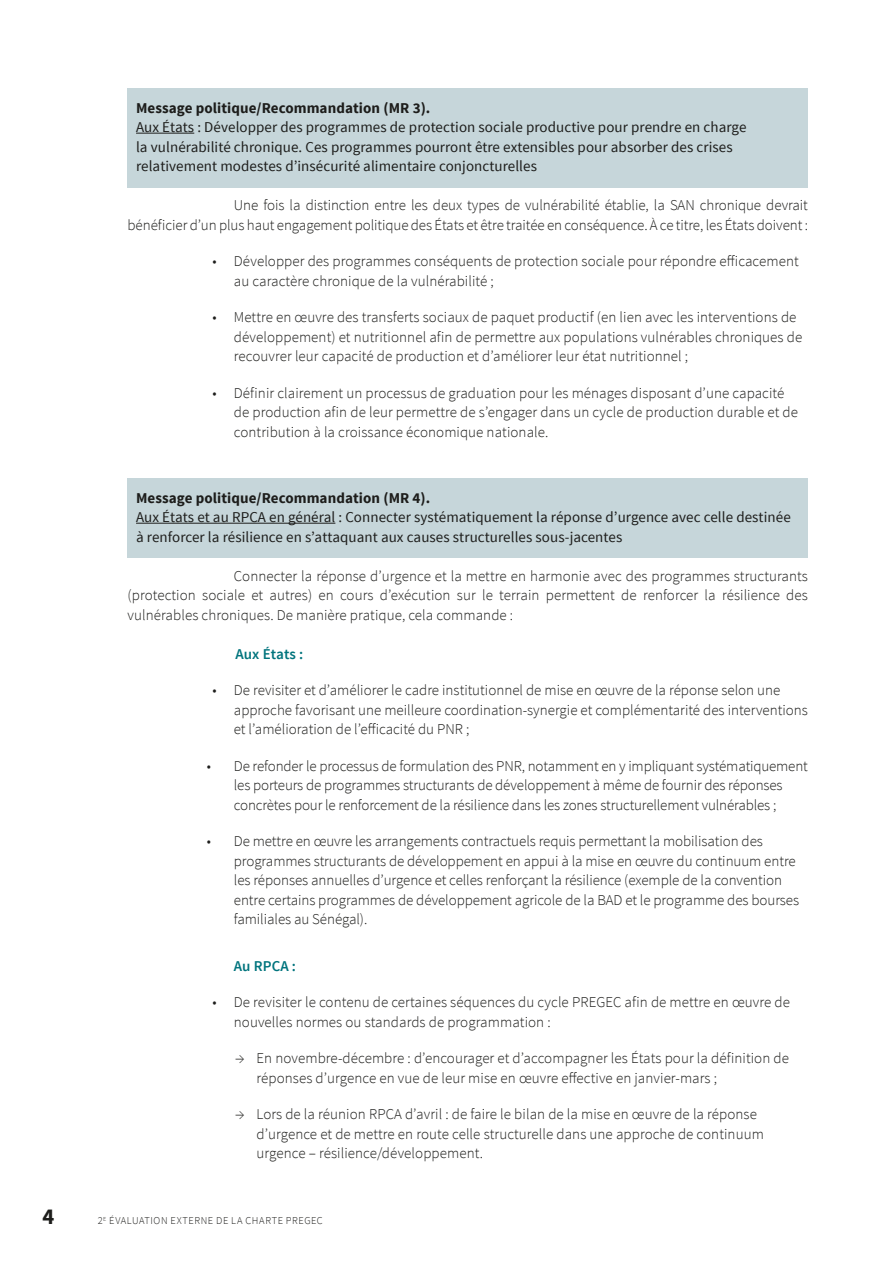
<style>
.page{position:relative;width:893px;height:1263px;background:#fff}
.page>*{position:absolute;margin:0;border:0;box-sizing:border-box;transform-origin:0 0}
.t1{font:700 22.5px "Source Sans Pro";color:#1d1d1b}
.t2{font:300 15px/19.5px "Source Sans Pro";color:#1d1d1b}
.t3{font:15px/19.5px "Source Sans Pro";letter-spacing:.005em;color:#1d1d1b}
.t4{font:700 15px "Source Sans Pro";letter-spacing:.005em;color:#1d1d1b}
.t5{font:600 15px "Source Sans Pro";letter-spacing:.005em;color:#00747d}
.t6{font:300 10.5px "Source Sans Pro";letter-spacing:.055em;color:#1d1d1b}
</style>
<div class="page">
<div style="left:128px;top:88px;width:680px;height:100px;background:#c6d6da"></div>
<hr style="left:136px;top:133px;width:58px;height:1px;background:#1d1d1b">
<div style="left:128px;top:478px;width:680px;height:80px;background:#c6d6da"></div>
<hr style="left:136px;top:523px;width:199px;height:1px;background:#1d1d1b">
<p class="t4" style="left:136px;top:98px;width:296px">Message politique/Recommandation (MR 3).</p>
<p class="t3" style="left:136px;top:118px;width:612px">Aux États : Développer des programmes de protection sociale productive pour prendre en charge la vulnérabilité chronique. Ces programmes pourront être extensibles pour absorber des crises relativement modestes d’insécurité alimentaire conjoncturelles</p>
<p class="t2" style="left:128px;top:195px;width:682px;text-align:right">Une fois la distinction entre les deux types de vulnérabilité établie, la SAN chronique devrait<br>bénéficier d’un plus haut engagement politique des États et être traitée en conséquence. À ce titre, les États doivent :</p>
<p class="t2" style="left:234px;top:251px;width:566px;text-indent:-21px">• Développer des programmes conséquents de protection sociale pour répondre efficacement au caractère chronique de la vulnérabilité ;</p>
<p class="t2" style="left:234px;top:307px;width:570px;text-indent:-21px">• Mettre en œuvre des transferts sociaux de paquet productif (en lien avec les interventions de développement) et nutritionnel afin de permettre aux populations vulnérables chroniques de recouvrer leur capacité de production et d’améliorer leur état nutritionnel ;</p>
<p class="t2" style="left:234px;top:383px;width:566px;text-indent:-21px">• Définir clairement un processus de graduation pour les ménages disposant d’une capacité de production afin de leur permettre de s’engager dans un cycle de production durable et de contribution à la croissance économique nationale.</p>
<p class="t4" style="left:136px;top:488px;width:296px">Message politique/Recommandation (MR 4).</p>
<p class="t3" style="left:136px;top:508px;width:656px">Aux États et au RPCA en général : Connecter systématiquement la réponse d’urgence avec celle destinée à renforcer la résilience en s’attaquant aux causes structurelles sous-jacentes</p>
<p class="t2" style="left:128px;top:566px;width:682px;text-align:justify;text-indent:106px">Connecter la réponse d’urgence et la mettre en harmonie avec des programmes structurants (protection sociale et autres) en cours d’exécution sur le terrain permettent de renforcer la résilience des vulnérables chroniques. De manière pratique, cela commande :</p>
<p class="t5" style="left:236px;top:644px;width:69px">Aux États :</p>
<p class="t2" style="left:234px;top:680px;width:576px;text-indent:-21px">• De revisiter et d’améliorer le cadre institutionnel de mise en œuvre de la réponse selon une approche favorisant une meilleure coordination-synergie et complémentarité des interventions et l’amélioration de l’efficacité du PNR ;</p>
<p class="t2" style="left:207px;top:756px;width:603px;text-align:center">• De refonder le processus de formulation des PNR, notamment en y impliquant systématiquement les porteurs de programmes structurants de développement à même de fournir des réponses concrètes pour le renforcement de la résilience dans les zones structurellement vulnérables ;</p>
<p class="t2" style="left:234px;top:831px;width:567px;text-indent:-27px">• De mettre en œuvre les arrangements contractuels requis permettant la mobilisation des programmes structurants de développement en appui à la mise en œuvre du continuum entre les réponses annuelles d’urgence et celles renforçant la résilience (exemple de la convention entre certains programmes de développement agricole de la BAD et le programme des bourses familiales au Sénégal).</p>
<p class="t5" style="left:234px;top:956px;width:64px">Au RPCA :</p>
<p class="t2" style="left:234px;top:992px;width:558px;text-indent:-21px">• De revisiter le contenu de certaines séquences du cycle PREGEC afin de mettre en œuvre de nouvelles normes ou standards de programmation :</p>
<p class="t2" style="left:257px;top:1048px;width:534px;text-indent:-21px">→ En novembre-décembre : d’encourager et d’accompagner les États pour la définition de réponses d’urgence en vue de leur mise en œuvre effective en janvier-mars ;</p>
<p class="t2" style="left:257px;top:1104px;width:509px;text-indent:-21px">→ Lors de la réunion RPCA d’avril : de faire le bilan de la mise en œuvre de la réponse d’urgence et de mettre en route celle structurelle dans une approche de continuum urgence – résilience/développement.</p>
<h1 class="t1" style="left:43px;top:1202px;width:13px">4</h1>
<p class="t6" style="left:98px;top:1214px;width:226px">2<sup>E</sup> ÉVALUATION EXTERNE DE LA CHARTE PREGEC</p>
</div>
